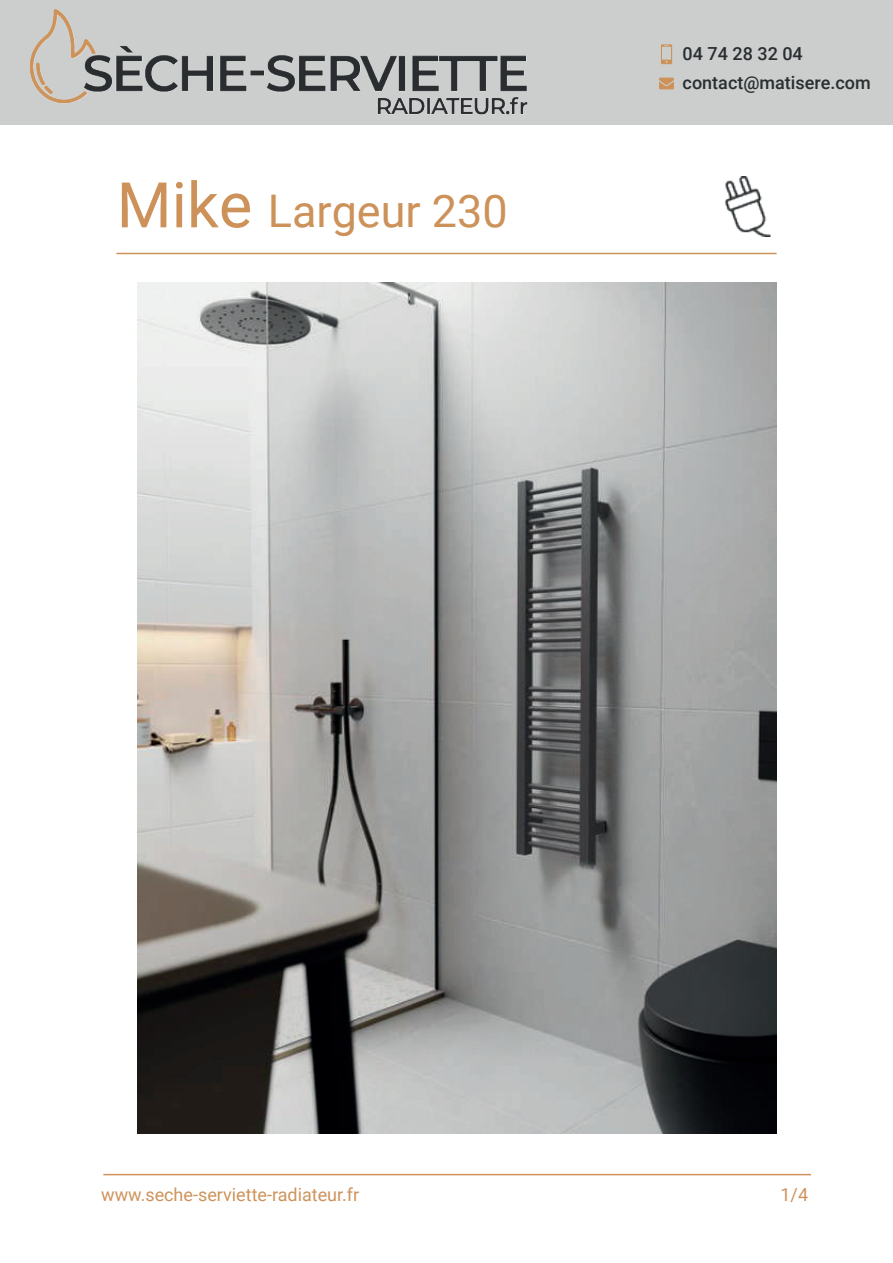
<style>
.page{position:relative;width:893px;height:1263px;background:#fff}
.page>*{position:absolute;margin:0;border:0;box-sizing:border-box;transform-origin:0 0}
.t1{font:45px "Roboto";color:#cc925a}
.t2{font:18px "Roboto";color:#ce935b}
.t3{font:500 18px/29.2px "Roboto";color:#2a2e31}
.s1{font-size:63px}
</style>
<div class="page">
<div style="left:0;top:0;width:893px;height:125px;background:#cccece"></div>
<img style="left:29px;top:9px;width:518px;height:324px">
<svg style="left:661px;top:44px;width:11px;height:20px"></svg>
<svg style="left:659px;top:78px;width:15px;height:11px"></svg>
<hr style="left:103px;top:1174px;width:708px;height:1px;background:#cc925a">
<hr style="left:116px;top:253px;width:661px;height:1px;background:#cc925a">
<img style="left:725px;top:177px;width:46px;height:60px">
<img style="left:138px;top:282px;width:638px;height:852px">
<h1 class="t1" style="left:117px;top:180px;width:393px"><span class="s1">Mike</span> Largeur 230</h1>
<p class="t3" style="left:683px;top:38px;width:190px">04 74 28 32 04 contact@matisere.com</p>
<p class="t2" style="left:101px;top:1182px;width:260px">www.seche-serviette-radiateur.fr</p>
<p class="t2" style="left:780px;top:1182px;width:29px">1/4</p>
</div>
